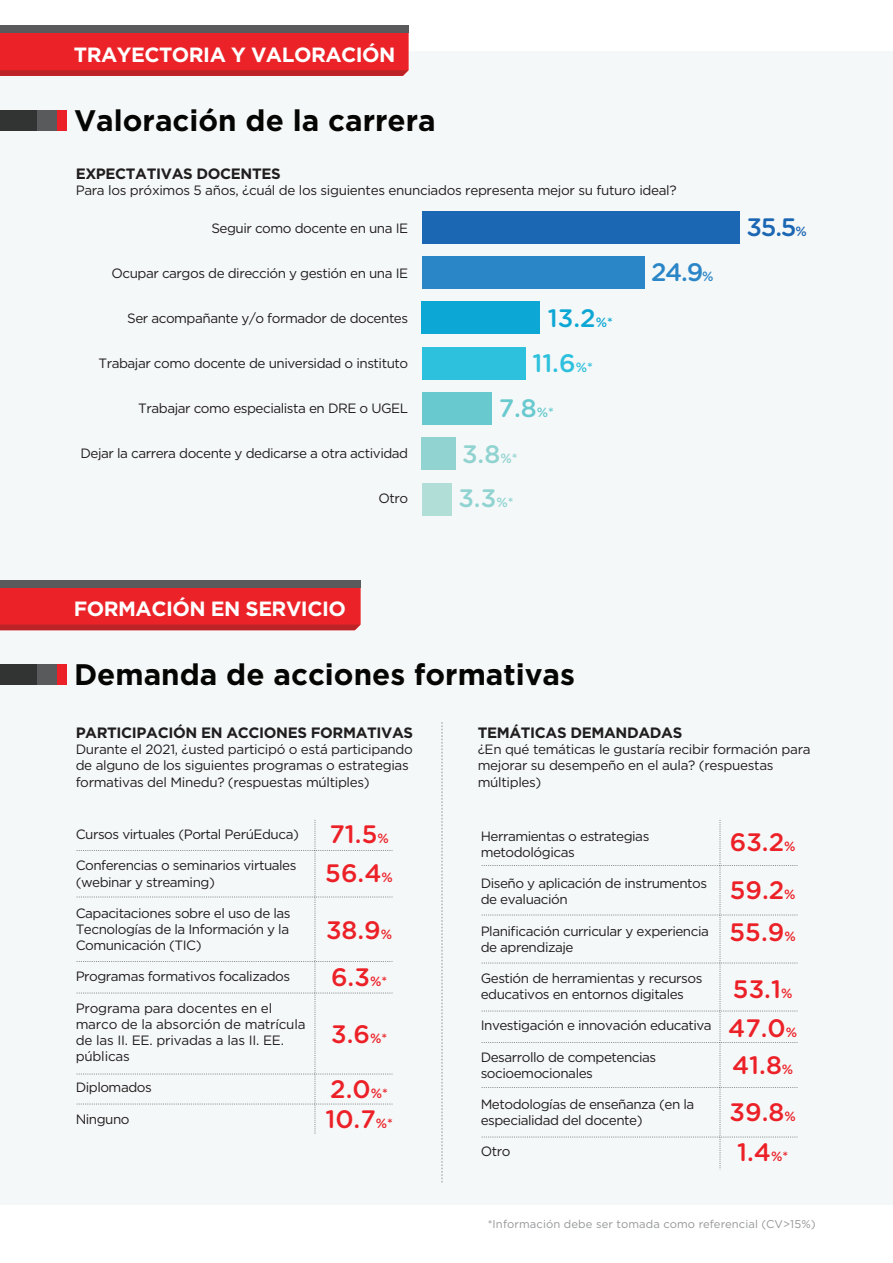
<style>
.page{position:relative;width:893px;height:1263px;background:#fff}
.page>*{position:absolute;margin:0;border:0;box-sizing:border-box;transform-origin:0 0}
.t1{font:700 29.7px "Gotham";color:#050604}
.t2{font:500 25.2px/38.2px "Gotham Rounded";color:#ec2128}
.t3{font:500 25.2px "Gotham Rounded";color:#90d3d1}
.t4{font:500 25.2px "Gotham Rounded";color:#0ca7d4}
.t5{font:500 25.2px "Gotham Rounded";color:#2ec1dd}
.t6{font:500 25.2px "Gotham Rounded";color:#1c67b3}
.t7{font:500 25.2px "Gotham Rounded";color:#2b86c7}
.t8{font:500 25.2px "Gotham Rounded";color:#68c9cf}
.t9{font:700 20.55px "Gotham";letter-spacing:-.025em;color:#fff}
.t10{font:700 15px "Gotham";letter-spacing:-.025em;color:#201d1e}
.t11{font:13.5px/16.2px "Gotham";letter-spacing:-.035em;color:#201d1e}
.t12{font:13.5px/16.2px "Gotham";letter-spacing:-.015em;color:#201d1e}
.t13{font:11.25px "Gotham";letter-spacing:.01em;color:#949698}
.s1{font-size:13.35px}
</style>
<div class="page">
<div style="left:0;top:51px;width:893px;height:1154px;background:#f5f8f8"></div>
<div style="left:422px;top:483px;width:29px;height:32px;background:#b1ded7"></div>
<div style="left:422px;top:438px;width:34px;height:32px;background:#90d3d1"></div>
<div style="left:422px;top:392px;width:70px;height:33px;background:#68c9cf"></div>
<div style="left:422px;top:347px;width:104px;height:32px;background:#2ec1dd"></div>
<div style="left:422px;top:302px;width:118px;height:32px;background:#0ca7d4"></div>
<div style="left:422px;top:256px;width:223px;height:33px;background:#2b86c7"></div>
<div style="left:422px;top:211px;width:318px;height:33px;background:#1c67b3"></div>
<div style="left:1px;top:110px;width:66px;height:21px;background:#ec2128"></div>
<div style="left:1px;top:110px;width:56px;height:21px;background:#595a5b"></div>
<div style="left:0;top:110px;width:37px;height:21px;background:#323333"></div>
<svg style="left:0;top:33px;width:409px;height:43px;background:#e42329"></svg>
<div style="left:0;top:26px;width:409px;height:7px;background:#5a595c"></div>
<div style="left:1px;top:664px;width:66px;height:21px;background:#ec2128"></div>
<div style="left:1px;top:664px;width:56px;height:21px;background:#595a5b"></div>
<div style="left:0;top:664px;width:37px;height:21px;background:#323333"></div>
<svg style="left:0;top:587px;width:361px;height:43px;background:#e1242a"></svg>
<div style="left:0;top:580px;width:361px;height:7px;background:#5a595c"></div>
<svg style="left:77px;top:820px;width:315px;height:314px"></svg>
<svg style="left:482px;top:820px;width:315px;height:349px"></svg>
<svg style="left:442px;top:722px;width:1px;height:461px"></svg>
<h3 class="t9" style="left:74px;top:41px;width:323px">TRAYECTORIA Y VALORACIÓN</h3>
<h1 class="t1" style="left:74px;top:101px;width:363px">Valoración de la carrera</h1>
<p class="t10" style="left:76px;top:163px;width:207px">EXPECTATIVAS DOCENTES</p>
<p class="t11" style="left:76px;top:182px;width:603px">Para los próximos 5 años, ¿cuál de los siguientes enunciados representa mejor su futuro ideal?</p>
<p class="t11" style="left:211px;top:219px;width:198px">Seguir como docente en una IE</p>
<p class="t11" style="left:112px;top:264px;width:298px">Ocupar cargos de dirección y gestión en una IE</p>
<p class="t11" style="left:127px;top:309px;width:283px">Ser acompañante y/o formador de docentes</p>
<p class="t11" style="left:99px;top:354px;width:311px">Trabajar como docente de universidad o instituto</p>
<p class="t11" style="left:138px;top:399px;width:271px">Trabajar como especialista en DRE o UGEL</p>
<p class="t11" style="left:81px;top:444px;width:329px">Dejar la carrera docente y dedicarse a otra actividad</p>
<p class="t11" style="left:379px;top:489px;width:31px">Otro</p>
<h2 class="t7" style="left:651px;top:254px;width:64px">24.9<span class="s1">%</span></h2>
<h2 class="t4" style="left:548px;top:300px;width:66px">13.2<span class="s1">%*</span></h2>
<h2 class="t5" style="left:532px;top:345px;width:62px">11.6<span class="s1">%*</span></h2>
<h2 class="t8" style="left:499px;top:390px;width:57px">7.8<span class="s1">%*</span></h2>
<h2 class="t3" style="left:462px;top:436px;width:57px">3.8<span class="s1">%*</span></h2>
<h2 class="t3" style="left:458px;top:480px;width:57px">3.3<span class="s1">%*</span></h2>
<h2 class="t6" style="left:747px;top:209px;width:62px">35.5<span class="s1">%</span></h2>
<h3 class="t9" style="left:74px;top:595px;width:274px">FORMACIÓN EN SERVICIO</h3>
<h1 class="t1" style="left:74px;top:655px;width:503px">Demanda de acciones formativas</h1>
<p class="t10" style="left:76px;top:723px;width:339px">PARTICIPACIÓN EN ACCIONES FORMATIVAS</p>
<p class="t11" style="left:76px;top:741px;width:339px">Durante el 2021, ¿usted participó o está participando de alguno de los siguientes programas o estrategias formativas del Minedu? (respuestas múltiples)</p>
<p class="t11" style="left:76px;top:826px;width:225px">Cursos virtuales (Portal PerúEduca)</p>
<p class="t11" style="left:76px;top:857px;width:222px">Conferencias o seminarios virtuales (webinar y streaming)</p>
<p class="t11" style="left:76px;top:905px;width:216px;text-align:justify">Capacitaciones sobre el uso de las Tecnologías de la Información y la Comunicación (TIC)</p>
<p class="t11" style="left:76px;top:968px;width:216px">Programas formativos focalizados</p>
<p class="t12" style="left:76px;top:999px;width:231px">Programa para docentes en el marco de la absorción de matrícula de las II. EE. privadas a las II. EE. públicas</p>
<p class="t11" style="left:76px;top:1079px;width:78px">Diplomados</p>
<p class="t11" style="left:76px;top:1110px;width:56px">Ninguno</p>
<h2 class="t2" style="left:325px;top:814px;width:69px;line-height:39px">71.5<span class="s1">%<br></span>56.4<span class="s1">%</span></h2>
<h2 class="t2" style="left:326px;top:906px;width:68px;line-height:46.5px">38.9<span class="s1">%<br></span>6.3<span class="s1">%*</span></h2>
<h2 class="t2" style="left:331px;top:1014px;width:58px">3.6<span class="s1">%*</span></h2>
<h2 class="t2" style="left:325px;top:1073px;width:69px;line-height:30px">2.0<span class="s1">%*<br></span>10.7<span class="s1">%*</span></h2>
<p class="t10" style="left:478px;top:723px;width:206px">TEMÁTICAS DEMANDADAS</p>
<p class="t11" style="left:478px;top:741px;width:334px">¿En qué temáticas le gustaría recibir formación para mejorar su desempeño en el aula? (respuestas múltiples)</p>
<p class="t11" style="left:481px;top:827px;width:170px">Herramientas o estrategias metodológicas</p>
<p class="t11" style="left:481px;top:875px;width:228px">Diseño y aplicación de instrumentos de evaluación</p>
<p class="t11" style="left:481px;top:922px;width:230px">Planificación curricular y experiencia de aprendizaje</p>
<p class="t11" style="left:481px;top:970px;width:223px">Gestión de herramientas y recursos educativos en entornos digitales</p>
<p class="t11" style="left:481px;top:1017px;width:233px">Investigación e innovación educativa</p>
<p class="t11" style="left:481px;top:1048px;width:177px">Desarrollo de competencias socioemocionales</p>
<p class="t11" style="left:481px;top:1096px;width:215px">Metodologías de enseñanza (en la especialidad del docente)</p>
<p class="t11" style="left:481px;top:1143px;width:31px">Otro</p>
<h2 class="t2" style="left:730px;top:817px;width:67px;line-height:48px">63.2<span class="s1">%<br></span>59.2<span class="s1">%</span></h2>
<h2 class="t2" style="left:730px;top:912px;width:68px">55.9<span class="s1">%</span></h2>
<h2 class="t2" style="left:728px;top:969px;width:71px">53.1<span class="s1">%<br></span>47.0<span class="s1">%<br></span>41.8<span class="s1">%</span></h2>
<h2 class="t2" style="left:730px;top:1090px;width:68px;line-height:40.5px">39.8<span class="s1">%<br></span>1.4<span class="s1">%*</span></h2>
<p class="t13" style="left:488px;top:1217px;width:329px">*Información debe ser tomada como referencial (CV&gt;15%)</p>
</div>
